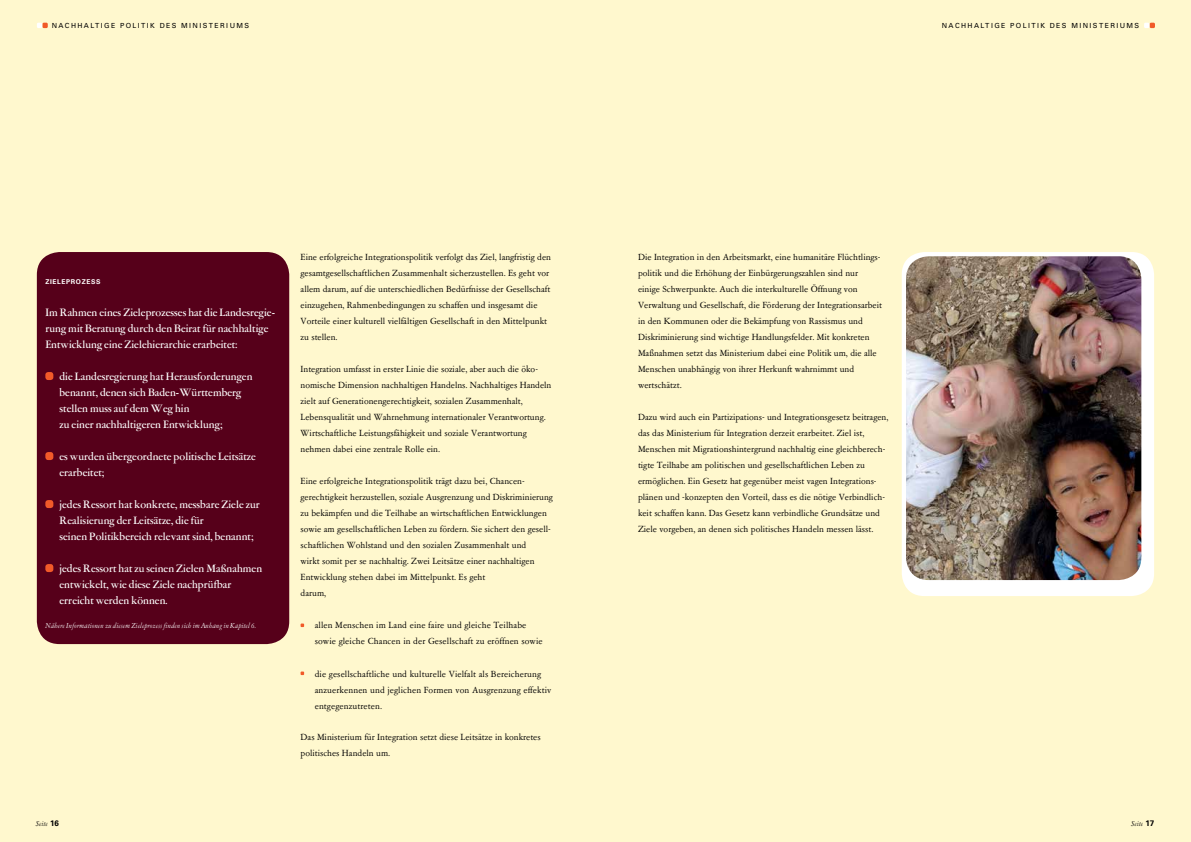
<style>
.page{position:relative;width:1191px;height:842px;background:#fff}
.page>*{position:absolute;margin:0;border:0;box-sizing:border-box;transform-origin:0 0}
.t1{font:500 12px/16px "Garamont Amst SH";letter-spacing:.01em;color:#fff}
.t2{font:10px/16px "Garamont Amst SB";color:#000}
.t3{font:italic 8px "Garamont Amst SB";letter-spacing:.03em;color:#fff}
.t4{font:italic 8px "Garamont Amst SB";letter-spacing:.03em;color:#000}
.t5{font:7px "Univers";letter-spacing:.2em;color:#000}
.t6{font:700 6.6px "Univers LT";letter-spacing:.1em;color:#fff}
.s1{font-family:"Univers LT";font-weight:700;font-style:normal}
</style>
<div class="page">
<div style="left:0;top:0;width:595px;height:842px;background:#fff8ce"></div>
<div style="left:595px;top:0;width:596px;height:842px;background:#fff8ce"></div>
<svg style="left:300px;top:623px;width:4px;height:4px"></svg>
<svg style="left:300px;top:671px;width:4px;height:4px"></svg>
<div style="left:37px;top:252px;width:252px;height:392px;background:#56001a;border-radius:23px"></div>
<div style="left:45px;top:372px;width:8px;height:8px;background:#f15a29;border-radius:3px"></div>
<div style="left:45px;top:452px;width:8px;height:8px;background:#f15a29;border-radius:3px"></div>
<div style="left:45px;top:500px;width:8px;height:8px;background:#f15a29;border-radius:3px"></div>
<div style="left:45px;top:564px;width:8px;height:8px;background:#f15a29;border-radius:3px"></div>
<svg style="left:1144px;top:23px;width:11px;height:5px"></svg>
<svg style="left:37px;top:23px;width:11px;height:5px"></svg>
<div style="left:901px;top:252px;width:253px;height:344px;background:#fff;border-radius:23px"></div>
<img style="left:906px;top:256px;width:235px;height:324px">
<p class="t5" style="left:52px;top:22px;width:199px">N ACHHALTIGE P OLITIK DES M INISTERIUMS</p>
<p class="t5" style="left:941px;top:22px;width:199px">N ACHHALTIGE P OLITIK DES M INISTERIUMS</p>
<p class="t6" style="left:45px;top:278px;width:57px">ZIELEPROZESS</p>
<p class="t1" style="left:45px;top:305px;width:231px">Im Rahmen eines Zieleprozesses hat die Landesregie&shy;rung mit Beratung durch den Beirat für nachhaltige<br>Entwicklung eine Zielehierarchie erarbeitet:</p>
<p class="t1" style="left:60px;top:369px;width:194px">die Landesregierung hat Herausforderungen benannt, denen sich Baden-Württemberg stellen muss auf dem Weg hin<br>zu einer nachhaltigeren Entwicklung;</p>
<p class="t1" style="left:60px;top:449px;width:198px">es wurden übergeordnete politische Leitsätze erarbeitet;</p>
<p class="t1" style="left:60px;top:497px;width:202px">jedes Ressort hat konkrete, messbare Ziele zur<br>Realisierung der Leitsätze, die für<br>seinen Politikbereich relevant sind, benannt;</p>
<p class="t1" style="left:60px;top:561px;width:204px">jedes Ressort hat zu seinen Zielen Maßnahmen entwickelt, wie diese Ziele nachprüfbar erreicht werden können.</p>
<p class="t3" style="left:45px;top:621px;width:212px">Nähere Informationen zu diesem Zieleprozess finden sich im Anhang in Kapitel 6.</p>
<p class="t2" style="left:300px;top:249px;width:252px">Eine erfolgreiche Integrationspolitik verfolgt das Ziel, langfristig den gesamtgesellschaftlichen Zusammenhalt sicherzustellen. Es geht vor allem darum, auf die unterschiedlichen Bedürfnisse der Gesellschaft einzugehen, Rahmenbedingungen zu schaffen und insgesamt die Vorteile einer kulturell vielfältigen Gesellschaft in den Mittelpunkt zu stellen.</p>
<p class="t2" style="left:300px;top:361px;width:252px">Integration umfasst in erster Linie die soziale, aber auch die öko&shy;nomische Dimension nachhaltigen Handelns. Nachhaltiges Handeln zielt auf Generationengerechtigkeit, sozialen Zusammenhalt, Lebensqualität und Wahrnehmung internationaler Verantwortung.<br>Wirtschaftliche Leistungsfähigkeit und soziale Verantwortung nehmen dabei eine zentrale Rolle ein.</p>
<p class="t2" style="left:300px;top:473px;width:254px">Eine erfolgreiche Integrationspolitik trägt dazu bei, Chancen&shy;gerechtigkeit herzustellen, soziale Ausgrenzung und Diskriminierung zu bekämpfen und die Teilhabe an wirtschaftlichen Entwicklungen sowie am gesellschaftlichen Leben zu fördern. Sie sichert den gesell&shy;schaftlichen Wohlstand und den sozialen Zusammenhalt und<br>wirkt somit per se nachhaltig. Zwei Leitsätze einer nachhaltigen Entwicklung stehen dabei im Mittelpunkt. Es geht<br>darum,</p>
<p class="t2" style="left:315px;top:617px;width:229px">allen Menschen im Land eine faire und gleiche Teilhabe sowie gleiche Chancen in der Gesellschaft zu eröffnen sowie</p>
<p class="t2" style="left:315px;top:666px;width:238px">die gesellschaftliche und kulturelle Vielfalt als Bereicherung anzuerkennen und jeglichen Formen von Ausgrenzung effektiv entgegenzutreten.</p>
<p class="t2" style="left:300px;top:729px;width:242px">Das Ministerium für Integration setzt diese Leitsätze in konkretes politisches Handeln um.</p>
<p class="t2" style="left:638px;top:249px;width:245px">Die Integration in den Arbeitsmarkt, eine humanitäre Flüchtlings&shy;politik und die Erhöhung der Einbürgerungszahlen sind nur einige Schwerpunkte. Auch die interkulturelle Öffnung von Verwaltung und Gesellschaft, die Förderung der Integrationsarbeit in den Kommunen oder die Bekämpfung von Rassismus und Diskriminierung sind wichtige Handlungsfelder. Mit konkreten Maßnahmen setzt das Ministerium dabei eine Politik um, die alle Menschen unabhängig von ihrer Herkunft wahrnimmt und wertschätzt.</p>
<p class="t2" style="left:638px;top:409px;width:252px">Dazu wird auch ein Partizipations- und Integrationsgesetz beitragen, das das Ministerium für Integration derzeit erarbeitet. Ziel ist, Menschen mit Migrationshintergrund nachhaltig eine gleichberech&shy;tigte Teilhabe am politischen und gesellschaftlichen Leben zu ermöglichen. Ein Gesetz hat gegenüber meist vagen Integrations&shy;plänen und -konzepten den Vorteil, dass es die nötige Verbindlich&shy;keit schaffen kann. Das Gesetz kann verbindliche Grundsätze und Ziele vorgeben, an denen sich politisches Handeln messen lässt.</p>
<p class="t4" style="left:36px;top:819px;width:25px">Seite <span class="s1">16</span></p>
<p class="t4" style="left:1131px;top:819px;width:24px">Seite <span class="s1">17</span></p>
</div>
